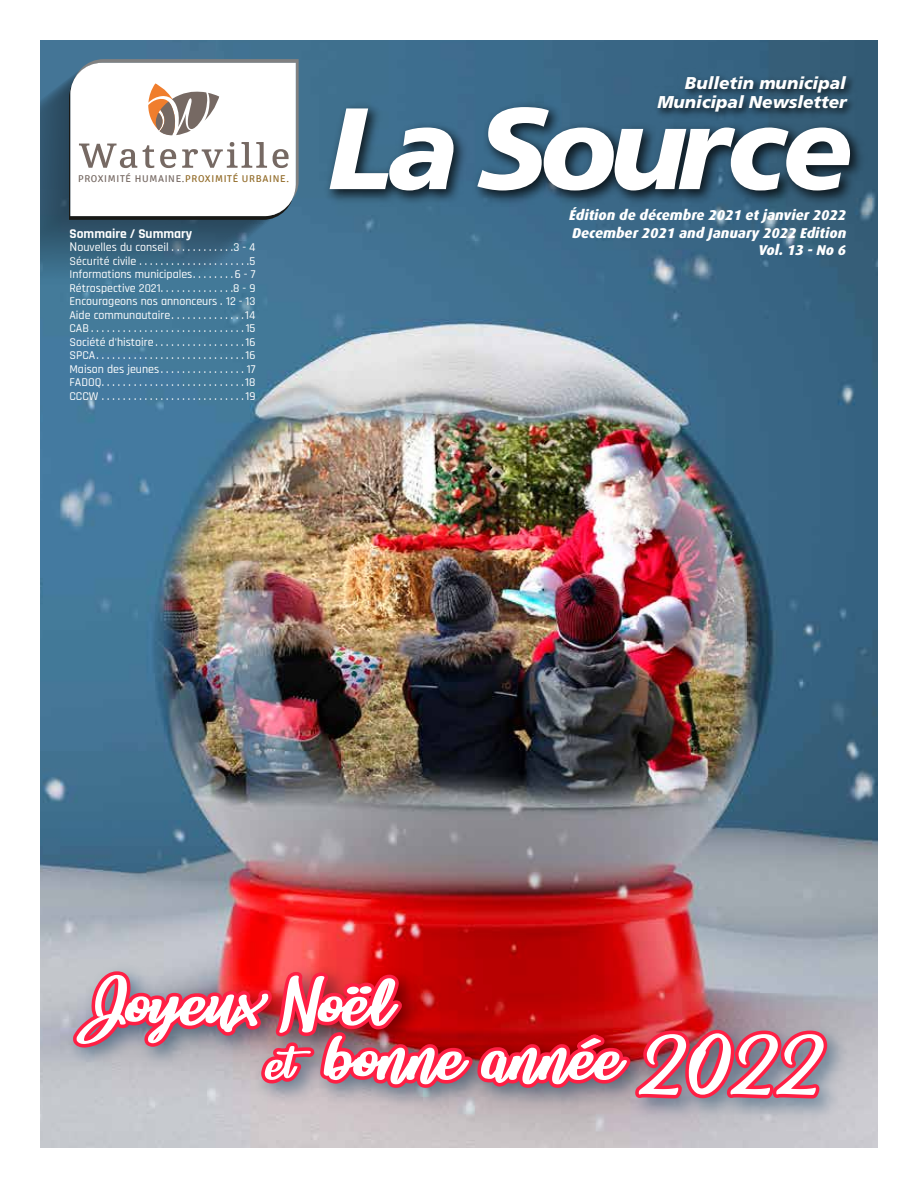
<style>
.page{position:relative;width:918px;height:1188px;background:#fff}
.page>*{position:absolute;margin:0;border:0;box-sizing:border-box;transform-origin:0 0}
.t1{font:italic 900 17.1px/19px "Frutiger";color:#fff;text-align:right}
.t2{font:italic 800 14.25px/17.7px "Dax";color:#fff;text-align:right}
.t3{font:700 13.5px "Rajdhani";color:#fff}
.t4{font:500 12px/13.5px "Rajdhani";color:#fff;text-align:justify}
.t5{font:9.9px "Signika";letter-spacing:.07em;color:#766963}
.s1{color:#926b28}
.s2{font-size:13.5px}
</style>
<div class="page">
<img style="left:40px;top:40px;width:838px;height:1108px">
<img style="left:58px;top:942px;width:802px;height:206px">
<img style="left:67px;top:808px;width:766px;height:340px">
<svg style="left:40px;top:69px;width:247px;height:211px;background:#3a6682"></svg>
<img style="left:40px;top:162px;width:90px;height:110px">
<svg style="left:63px;top:59px;width:236px;height:161px"></svg>
<img style="left:320px;top:98px;width:549px;height:111px">
<svg style="left:330px;top:108px;width:124px;height:82px"></svg>
<svg style="left:477px;top:107px;width:373px;height:83px"></svg>
<img style="left:677px;top:68px;width:183px;height:18px">
<img style="left:650px;top:86px;width:212px;height:39px">
<p class="t5" style="left:78px;top:173px;width:213px">PROXIMITÉ HUMAINE.<span class="s1">PROXIMITÉ URBAINE.</span></p>
<p class="t3" style="left:70px;top:225px;width:124px">Sommaire / Summary</p>
<p class="t4" style="left:70px;top:241px;width:188px"><span class="s2">N</span>ouvelles du conseil . . . . . . . . . . . 3 - 4<br>Sécurité civile . . . . . . . . . . . . . . . . . . . . 5<br>Informations municipales . . . . . . . 6 - 7<br>Rétrospective 2021 . . . . . . . . . . . . . 8 - 9<br>Encourageons nos annonceurs . 12 - 13<br>Aide communautaire . . . . . . . . . . . . . 14<br>CAB . . . . . . . . . . . . . . . . . . . . . . . . . . . . 15<br>Société d'histoire . . . . . . . . . . . . . . . . 16<br>SPCA . . . . . . . . . . . . . . . . . . . . . . . . . . . 16<br>Maison des jeunes . . . . . . . . . . . . . . . . 17<br>FADOQ . . . . . . . . . . . . . . . . . . . . . . . . . . 18<br>CCCW . . . . . . . . . . . . . . . . . . . . . . . . . . 19</p>
<h1 class="t1" style="left:657px;top:74px;width:191px">Bulletin municipal<br>Municipal Newsletter</h1>
<p class="t2" style="left:569px;top:206px;width:279px">Édition de décembre 2021 et janvier 2022<br>December 2021 and January 2022 Edition<br>Vol. 13 - No 6</p>
</div>
